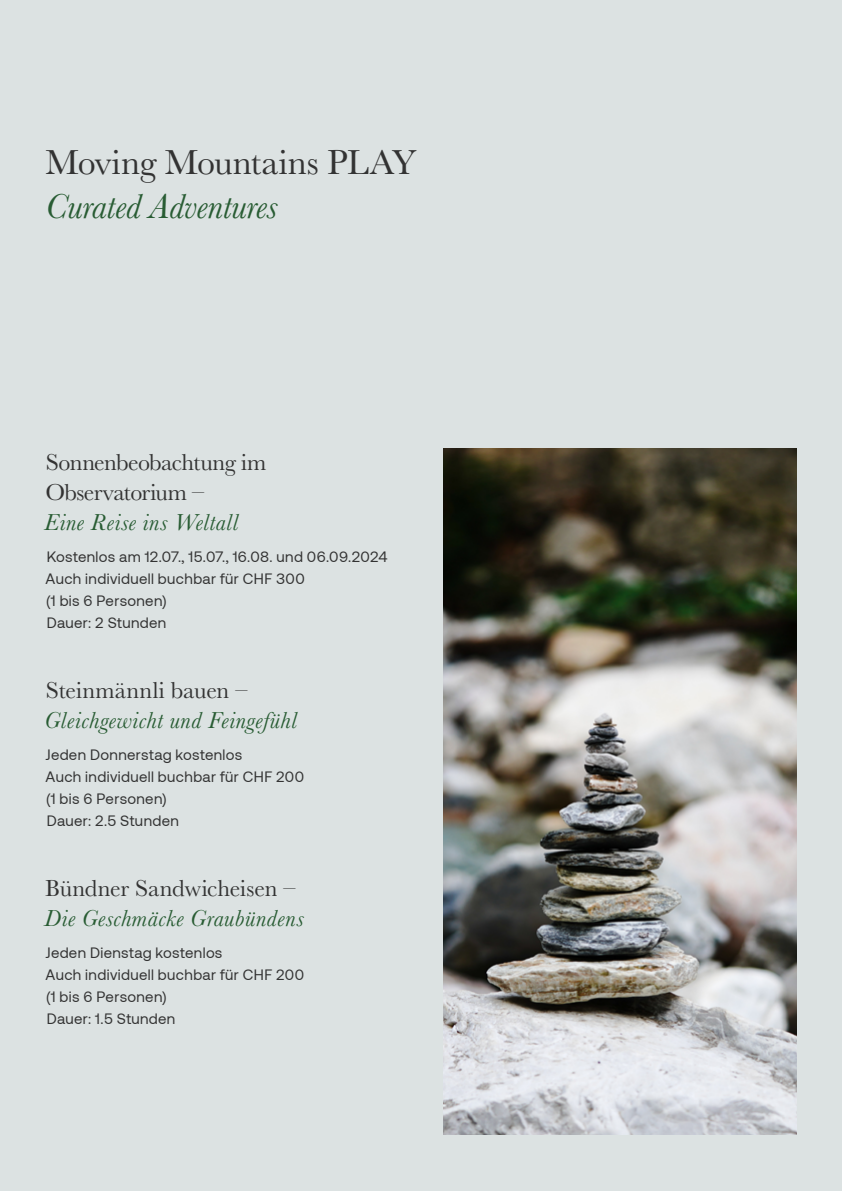
<style>
.page{position:relative;width:842px;height:1191px;background:#dce2e2}
.page>*{position:absolute;margin:0;border:0;box-sizing:border-box;transform-origin:0 0}
.t1{font:36px "Baskerville";letter-spacing:-.005em;color:#333}
.t2{font:italic 36px "Baskerville";letter-spacing:-.005em;color:#285c33}
.t3{font:24px/30px "Baskerville";letter-spacing:-.01em;color:#333}
.t4{font:italic 24px "Baskerville";letter-spacing:.025em;color:#285c33}
.t5{font:15px/22px "Aeonik";letter-spacing:.025em;color:#333}
</style>
<div class="page">
<img style="left:444px;top:448px;width:353px;height:686px">
<h1 class="t1" style="left:45px;top:139px;width:373px">Moving Mountains PLAY</h1>
<h1 class="t2" style="left:45px;top:182px;width:234px">Curated Adventures</h1>
<h2 class="t3" style="left:45px;top:447px;width:222px">Sonnenbeobachtung im<br>Observatorium –</h2>
<h2 class="t4" style="left:44px;top:506px;width:195px">Eine Reise ins Weltall</h2>
<p class="t5" style="left:46px;top:545px;width:343px">Kostenlos am 12.07., 15.07., 16.08. und 06.09.2024<br>Auch individuell buchbar für CHF 300<br>(1 bis 6 Personen)<br>Dauer: 2 Stunden</p>
<h2 class="t3" style="left:46px;top:675px;width:203px">Steinmännli bauen –</h2>
<h2 class="t4" style="left:45px;top:704px;width:254px">Gleichgewicht und Feingefühl</h2>
<p class="t5" style="left:45px;top:743px;width:260px">Jeden Donnerstag kostenlos<br>Auch individuell buchbar für CHF 200 (1 bis 6 Personen)<br>Dauer: 2.5 Stunden</p>
<h2 class="t3" style="left:45px;top:873px;width:252px">Bündner Sandwicheisen –</h2>
<h2 class="t4" style="left:44px;top:902px;width:261px">Die Geschmäcke Graubündens</h2>
<p class="t5" style="left:45px;top:941px;width:260px">Jeden Dienstag kostenlos<br>Auch individuell buchbar für CHF 200 (1 bis 6 Personen)<br>Dauer: 1.5 Stunden</p>
</div>
